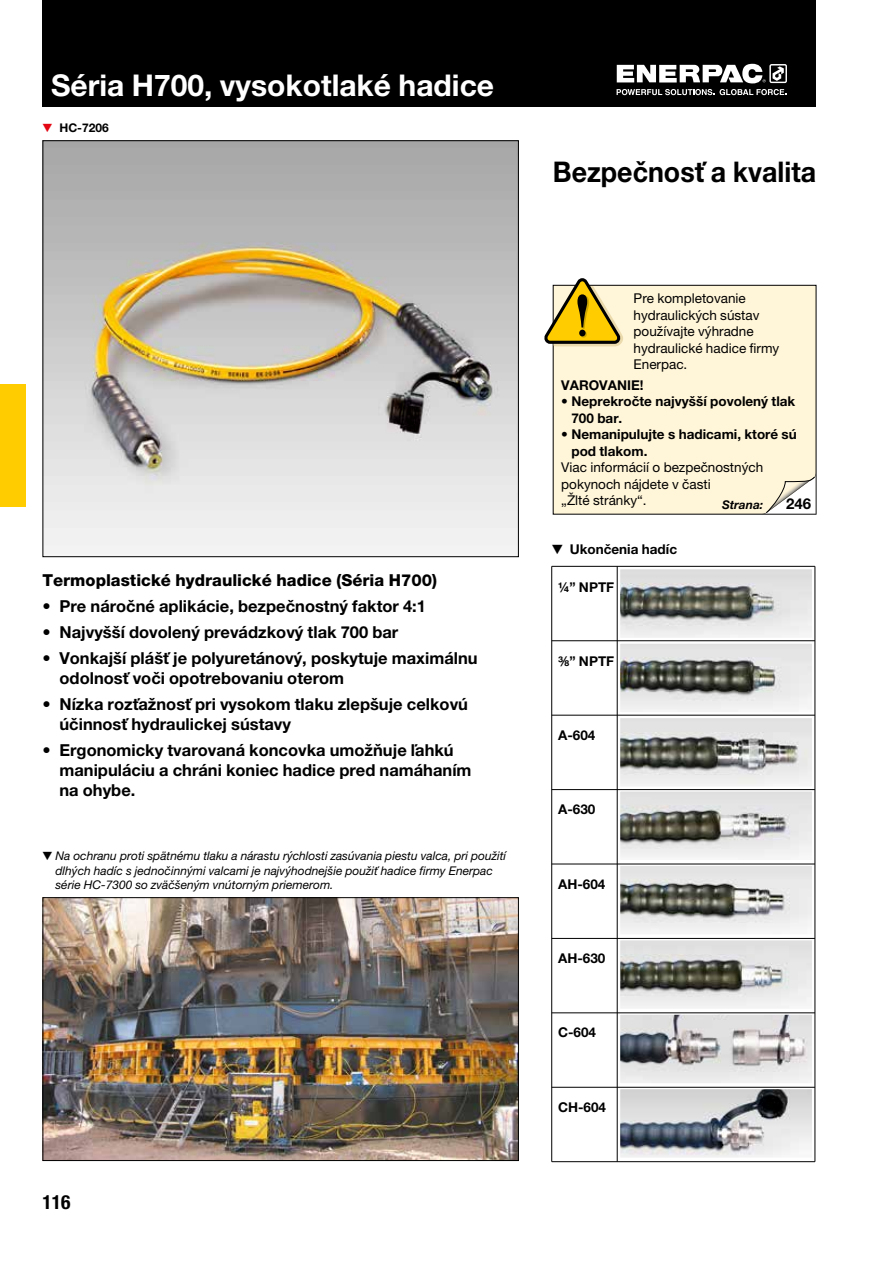
<style>
.page{position:relative;width:893px;height:1263px;background:#fff}
.page>*{position:absolute;margin:0;border:0;box-sizing:border-box;transform-origin:0 0}
.t1{font:700 30px "Helvetica Neue LTW1 G";color:#fff}
.t2{font:700 28.5px "Helvetica Neue LTW1 G";color:#000;scale:.94 1}
.t3{font:700 condensed 19.5px "Helvetica Neue LTW1 G";color:#000}
.t4{font:700 16.5px/19.8px "Helvetica Neue LTW1 G";color:#000}
.t5{font:800 16.5px "Helvetica Neue LTW1 G";color:#000}
.t6{font:700 15px "Helvetica Neue LTW1 G";color:#000}
.t7{font:700 13.5px/16.5px "Helvetica Neue LTW1 G";color:#000}
.t8{font:13.5px/16.5px "Helvetica Neue LTW1 G";color:#000}
.t9{font:italic 12px/14.2px "Helvetica Neue LTW1 G";color:#000}
.t10{font:700 12px "Helvetica Neue LTW1 G";color:#000}
.t11{font:italic 700 12px "Helvetica Neue LTW1 G";color:#000}
</style>
<div class="page">
<div style="left:43px;top:0;width:773px;height:106px;background:#000"></div>
<svg style="left:617px;top:89px;width:97px;height:6px"></svg>
<svg style="left:720px;top:89px;width:66px;height:6px"></svg>
<svg style="left:617px;top:64px;width:170px;height:19px"></svg>
<div style="left:0;top:385px;width:26px;height:122px;background:#fc0"></div>
<img style="left:621px;top:570px;width:190px;height:67px">
<div style="left:617px;top:566px;width:198px;height:75px;border:3px solid #fff"></div>
<img style="left:621px;top:645px;width:190px;height:66px">
<div style="left:617px;top:641px;width:198px;height:74px;border:3px solid #fff"></div>
<img style="left:621px;top:719px;width:190px;height:66px">
<div style="left:617px;top:715px;width:198px;height:74px;border:3px solid #fff"></div>
<img style="left:621px;top:792px;width:190px;height:66px">
<div style="left:617px;top:788px;width:198px;height:75px;border:3px solid #fff"></div>
<img style="left:621px;top:867px;width:190px;height:65px">
<div style="left:617px;top:863px;width:198px;height:74px;border:3px solid #fff"></div>
<img style="left:621px;top:941px;width:190px;height:67px">
<div style="left:617px;top:937px;width:198px;height:75px;border:3px solid #fff"></div>
<img style="left:621px;top:1016px;width:190px;height:66px">
<div style="left:617px;top:1012px;width:198px;height:74px;border:3px solid #fff"></div>
<img style="left:621px;top:1090px;width:190px;height:66px">
<div style="left:617px;top:1086px;width:198px;height:74px;border:3px solid #fff"></div>
<img style="left:45px;top:142px;width:472px;height:412px">
<div style="left:553px;top:285px;width:263px;height:229px;background:#fff5d8"></div>
<svg style="left:544px;top:278px;width:79px;height:68px"></svg>
<hr style="left:552px;top:640px;width:263px;height:1px;background:#000">
<hr style="left:552px;top:715px;width:263px;height:1px;background:#000">
<hr style="left:552px;top:789px;width:263px;height:1px;background:#000">
<hr style="left:552px;top:864px;width:263px;height:1px;background:#000">
<hr style="left:552px;top:938px;width:263px;height:1px;background:#000">
<hr style="left:552px;top:1012px;width:263px;height:1px;background:#000">
<hr style="left:552px;top:1087px;width:263px;height:1px;background:#000">
<hr style="left:552px;top:1161px;width:263px;height:1px;background:#000">
<hr style="left:552px;top:566px;width:263px;height:1px;background:#000">
<hr style="left:551px;top:566px;width:1px;height:596px;background:#000">
<hr style="left:617px;top:566px;width:1px;height:596px;background:#000">
<hr style="left:815px;top:566px;width:1px;height:596px;background:#000">
<svg style="left:762px;top:472px;width:54px;height:43px"></svg>
<img style="left:45px;top:899px;width:472px;height:260px">
<div style="left:43px;top:897px;width:476px;height:264px;border:1px solid #000"></div>
<h1 class="t1" style="left:51px;top:66px;width:445px">Séria H700, vysokotlaké hadice</h1>
<p class="t10" style="left:60px;top:120px;width:51px">HC-7206</p>
<p class="t5" style="left:43px;top:570px;width:396px">Termoplastické hydraulické hadice (Séria H700)</p>
<p class="t4" style="left:43px;top:596px;width:385px">• Pre náročné aplikácie, bezpečnostný faktor 4:1</p>
<p class="t4" style="left:43px;top:622px;width:357px">• Najvyšší dovolený prevádzkový tlak 700 bar</p>
<p class="t4" style="left:59px;top:648px;width:420px;text-indent:-17px">• Vonkajší plášť je polyuretánový, poskytuje maximálnu odolnosť voči opotrebovaniu oterom</p>
<p class="t4" style="left:59px;top:694px;width:410px;text-indent:-17px">• Nízka rozťažnosť pri vysokom tlaku zlepšuje celkovú účinnosť hydraulickej sústavy</p>
<p class="t4" style="left:59px;top:740px;width:414px;text-indent:-17px">• Ergonomicky tvarovaná koncovka umožňuje ľahkú manipuláciu a chráni koniec hadice pred namáhaním na ohybe.</p>
<p class="t9" style="left:56px;top:849px;width:452px;text-indent:-13px">▼ Na ochranu proti spätnému tlaku a nárastu rýchlosti zasúvania piestu valca, pri použití dlhých hadíc s jednočinnými valcami je najvýhodnejšie použiť hadice firmy Enerpac série HC-7300 so zväčšeným vnútorným priemerom.</p>
<p class="t3" style="left:43px;top:1190px;width:30px">116</p>
<h2 class="t2" style="left:553px;top:154px;width:282px">Bezpečnosť a kvalita</h2>
<p class="t8" style="left:634px;top:290px;width:147px">Pre kompletovanie hydraulických sústav používajte výhradne hydraulické hadice firmy<br>Enerpac.</p>
<p class="t7" style="left:561px;top:377px;width:84px">VAROVANIE!</p>
<p class="t7" style="left:571px;top:393px;width:225px;text-indent:-10px">• Neprekročte najvyšší povolený tlak<br>700 bar.</p>
<p class="t7" style="left:571px;top:426px;width:227px;text-indent:-10px">• Nemanipulujte s hadicami, ktoré sú pod tlakom.</p>
<p class="t8" style="left:561px;top:459px;width:203px">Viac informácií o bezpečnostných pokynoch nájdete v časti<br>„Žlté stránky“.</p>
<p class="t6" style="left:786px;top:495px;width:27px">246</p>
<p class="t11" style="left:722px;top:497px;width:43px">Strana:</p>
<p class="t7" style="left:552px;top:541px;width:127px">▼ Ukončenia hadíc</p>
<p class="t7" style="left:558px;top:579px;width:58px">¼” NPTF</p>
<p class="t7" style="left:558px;top:653px;width:58px">⅜” NPTF</p>
<p class="t7" style="left:558px;top:726px;width:39px">A-604</p>
<p class="t7" style="left:558px;top:801px;width:39px">A-630</p>
<p class="t7" style="left:558px;top:875px;width:49px">AH-604</p>
<p class="t7" style="left:558px;top:950px;width:49px">AH-630</p>
<p class="t7" style="left:558px;top:1024px;width:40px">C-604</p>
<p class="t7" style="left:558px;top:1099px;width:50px">CH-604</p>
</div>
